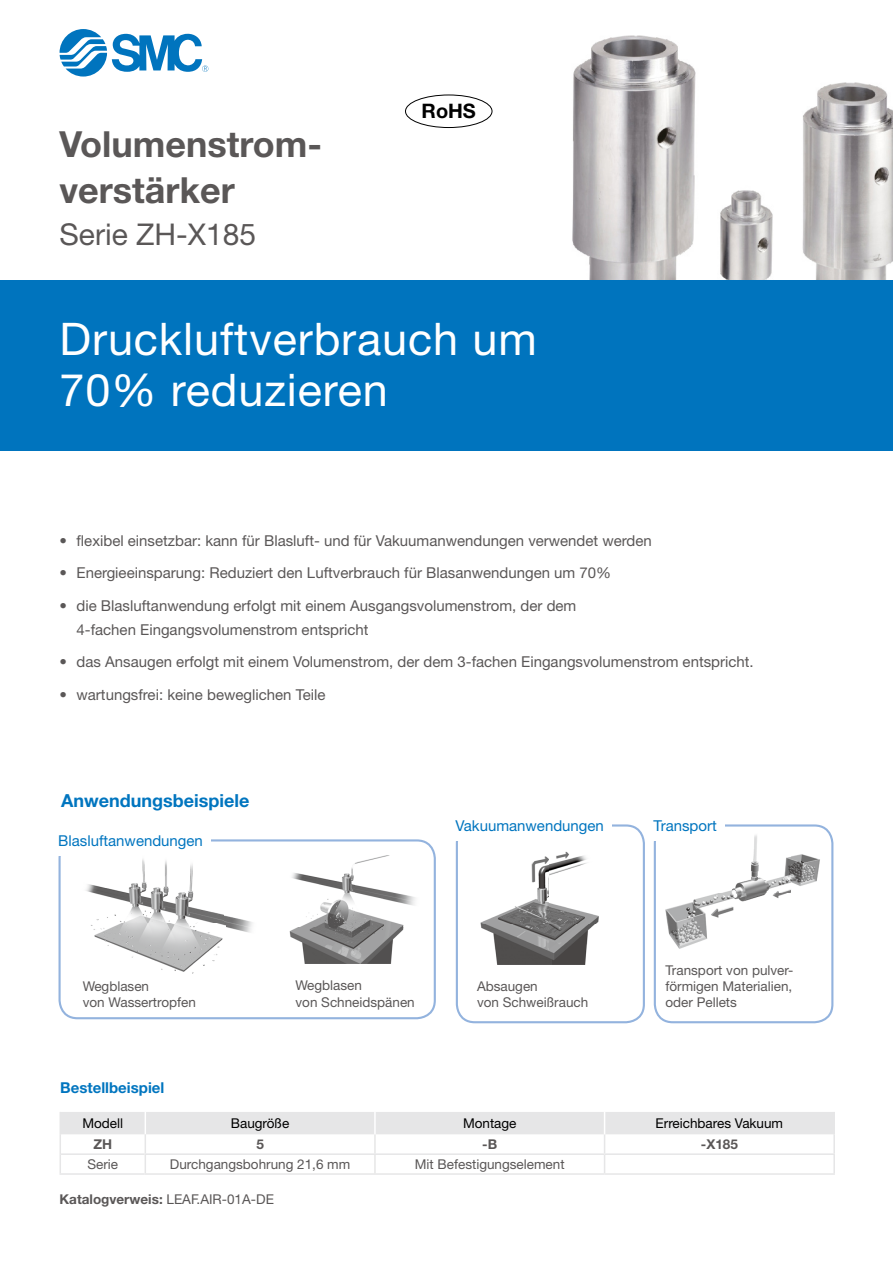
<style>
.page{position:relative;width:893px;height:1263px;background:#fff}
.page>*{position:absolute;margin:0;border:0;box-sizing:border-box;transform-origin:0 0}
.t1{font:45px "Helvetica Neue LT Std";letter-spacing:.02em;color:#fff}
.t2{font:700 36px/46.5px "Helvetica Neue LT Std";color:#5a5757}
.t3{font:30px "Helvetica Neue LT Std";color:#5a5757}
.t4{font:700 19.95px "Helvetica Neue LT Std";color:#000}
.Bildunterschriften{font:700 18px "Helvetica Neue LT Std";color:#0075bf}
.t5{font:15px/24px "Helvetica Neue LT Std";color:#5a5757}
.Bildunterschriften-2{font:15px "Helvetica Neue LT Std";color:#0075bf}
.Product_Headline{font:700 15px "Helvetica Neue LT Std";color:#0075bf}
.Bildunterschriften-3{font:13.5px/16.2px "Helvetica Neue LT Std";color:#5a5757}
.Tabellenzelle_7_5pt{font:13.5px "Helvetica Neue LT Std";color:#5a5757}
.Tabellenzelle_7_5pt-2{font:700 13.5px "Helvetica Neue LT Std";color:#5a5757}
.Tabellenkopf_7_5_pt{font:13.5px "Helvetica Neue LT Std";color:#000}
.s1{font-weight:400}
</style>
<div class="page">
<img style="left:554px;top:35px;width:339px;height:246px">
<svg style="left:60px;top:29px;width:148px;height:48px"></svg>
<div style="left:0;top:281px;width:893px;height:170px;background:#0074be"></div>
<div style="left:405px;top:95px;width:87px;height:33px;border:1px solid #000;border-radius:50%"></div>
<hr style="left:145px;top:1173px;width:230px;height:2px;background:#e6e6e7">
<hr style="left:375px;top:1173px;width:230px;height:2px;background:#e6e6e7">
<svg style="left:60px;top:1112px;width:775px;height:61px"></svg>
<hr style="left:833px;top:1112px;width:2px;height:22px;background:#e6e6e7">
<hr style="left:605px;top:1173px;width:230px;height:2px;background:#e6e6e7">
<hr style="left:61px;top:1153px;width:84px;height:2px;background:#e6e6e7">
<hr style="left:60px;top:1173px;width:85px;height:2px;background:#e6e6e7">
<img style="left:653px;top:829px;width:173px;height:129px">
<div style="left:59px;top:839px;width:377px;height:180px;border:2px solid #93b3de;border-radius:18px"></div>
<div style="left:456px;top:824px;width:189px;height:199px;border:2px solid #93b3de;border-radius:18px"></div>
<div style="left:654px;top:824px;width:179px;height:199px;border:2px solid #93b3de;border-radius:18px"></div>
<div style="left:51px;top:826px;width:160px;height:30px;background:#fff"></div>
<img style="left:86px;top:859px;width:167px;height:115px">
<img style="left:289px;top:855px;width:126px;height:108px">
<div style="left:646px;top:811px;width:78px;height:30px;background:#fff"></div>
<img style="left:480px;top:851px;width:119px;height:113px">
<div style="left:448px;top:811px;width:163px;height:30px;background:#fff"></div>
<p class="t2" style="left:60px;top:120px;width:264px">Volumenstrom&shy;verstärker</p>
<p class="t3" style="left:60px;top:216px;width:198px">Serie ZH-X185</p>
<p class="t4" style="left:422px;top:98px;width:56px">RoHS</p>
<p class="t1" style="left:60px;top:312px;width:479px">Druckluftverbrauch um</p>
<p class="t1" style="left:60px;top:363px;width:330px">70% reduzieren</p>
<p class="t5" style="left:60px;top:528px;width:594px">• flexibel einsetzbar: kann für Blasluft- und für Vakuumanwendungen verwendet werden</p>
<p class="t5" style="left:60px;top:560px;width:553px">• Energieeinsparung: Reduziert den Luftverbrauch für Blasanwendungen um 70%</p>
<p class="t5" style="left:77px;top:593px;width:501px;text-indent:-17px">• die Blasluftanwendung erfolgt mit einem Ausgangsvolumenstrom, der dem<br>4-fachen Eingangsvolumenstrom entspricht</p>
<p class="t5" style="left:60px;top:649px;width:696px">• das Ansaugen erfolgt mit einem Volumenstrom, der dem 3-fachen Eingangsvolumenstrom entspricht.</p>
<p class="t5" style="left:60px;top:682px;width:267px">• wartungsfrei: keine beweglichen Teile</p>
<p class="Bildunterschriften" style="left:61px;top:789px;width:190px">Anwendungsbeispiele</p>
<p class="Bildunterschriften-2" style="left:58px;top:831px;width:146px">Blasluftanwendungen</p>
<p class="Bildunterschriften-2" style="left:456px;top:817px;width:150px">Vakuumanwendungen</p>
<p class="Bildunterschriften-3" style="left:83px;top:978px;width:115px">Wegblasen<br>von Wassertropfen</p>
<p class="Bildunterschriften-3" style="left:295px;top:977px;width:121px">Wegblasen<br>von Schneidspänen</p>
<p class="Bildunterschriften-3" style="left:477px;top:978px;width:113px">Absaugen<br>von Schweißrauch</p>
<p class="Bildunterschriften-2" style="left:653px;top:817px;width:65px">Transport</p>
<p class="Bildunterschriften-3" style="left:665px;top:962px;width:130px;text-align:justify">Transport von pulver&shy;förmigen Materialien, oder Pellets</p>
<p class="Product_Headline" style="left:60px;top:1078px;width:106px">Bestellbeispiel</p>
<p class="Tabellenkopf_7_5_pt" style="left:82px;top:1115px;width:42px">Modell</p>
<p class="Tabellenkopf_7_5_pt" style="left:231px;top:1115px;width:60px">Baugröße</p>
<p class="Tabellenkopf_7_5_pt" style="left:463px;top:1115px;width:55px">Montage</p>
<p class="Tabellenkopf_7_5_pt" style="left:656px;top:1115px;width:129px">Erreichbares Vakuum</p>
<p class="Tabellenzelle_7_5pt-2" style="left:93px;top:1136px;width:20px">ZH</p>
<p class="Tabellenzelle_7_5pt-2" style="left:256px;top:1136px;width:9px">5</p>
<p class="Tabellenzelle_7_5pt-2" style="left:482px;top:1136px;width:16px">-B</p>
<p class="Tabellenzelle_7_5pt-2" style="left:701px;top:1136px;width:39px">-X185</p>
<p class="Tabellenzelle_7_5pt" style="left:87px;top:1156px;width:32px">Serie</p>
<p class="Tabellenzelle_7_5pt" style="left:170px;top:1156px;width:182px">Durchgangsbohrung 21,6 mm</p>
<p class="Tabellenzelle_7_5pt" style="left:415px;top:1156px;width:151px">Mit Befestigungselement</p>
<p class="Tabellenzelle_7_5pt-2" style="left:60px;top:1190px;width:216px">Katalogverweis: <span class="s1">LEAF.AIR-01A-DE</span></p>
</div>
